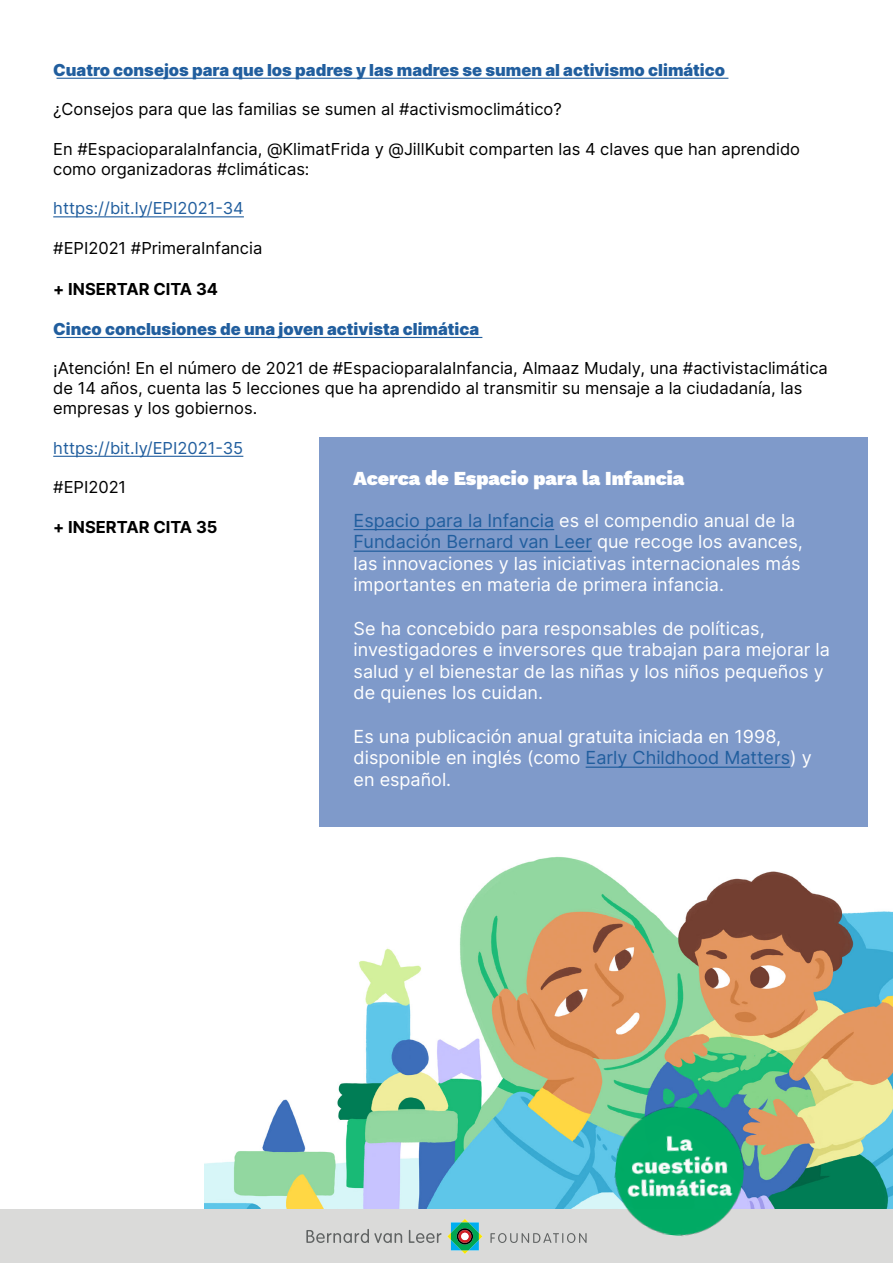
<style>
.page{position:relative;width:893px;height:1263px;background:#fff}
.page>*{position:absolute;margin:0;border:0;box-sizing:border-box;transform-origin:0 0}
.t1{font:900 19.5px "Work Sans";color:#fff}
.t2{font:18px/21.6px "Inter";color:#fff}
.t3{font:16.5px/19.8px "Inter";color:#000}
.t4{font:900 16.5px "Inter";color:#215e9e}
.t5{font:16.5px "Inter";color:#215e9e}
.t6{font:700 16.5px "Inter";color:#000}
.s1{color:#215e9e}
</style>
<div class="page">
<div style="left:0;top:1210px;width:893px;height:53px;background:#dadad9"></div>
<svg style="left:306px;top:1229px;width:96px;height:14px"></svg>
<svg style="left:409px;top:1219px;width:73px;height:35px"></svg>
<svg style="left:490px;top:1233px;width:97px;height:10px"></svg>
<img style="left:204px;top:788px;width:689px;height:420px">
<img style="left:609px;top:1101px;width:141px;height:135px">
<div style="left:319px;top:437px;width:548px;height:389px;background:#7f9aca"></div>
<hr style="left:57px;top:78px;width:671px;height:1px;background:#215e9e">
<hr style="left:53px;top:216px;width:191px;height:1px;background:#215e9e">
<hr style="left:57px;top:337px;width:425px;height:1px;background:#215e9e">
<hr style="left:53px;top:456px;width:190px;height:1px;background:#215e9e">
<hr style="left:354px;top:529px;width:200px;height:1px;background:#215e9e">
<hr style="left:354px;top:550px;width:238px;height:2px;background:#215e9e">
<hr style="left:586px;top:766px;width:204px;height:2px;background:#215e9e">
<p class="t4" style="left:53px;top:58px;width:673px">Cuatro consejos para que los padres y las madres se sumen al activismo climático</p>
<p class="t3" style="left:53px;top:99px;width:510px">¿Consejos para que las familias se sumen al #activismoclimático?</p>
<p class="t3" style="left:53px;top:138px;width:748px">En #EspacioparalaInfancia, @KlimatFrida y @JillKubit comparten las 4 claves que han aprendido como organizadoras #climáticas:</p>
<p class="t5" style="left:53px;top:196px;width:192px">https://bit.ly/EPI2021-34</p>
<p class="t3" style="left:53px;top:237px;width:211px">#EPI2021 #PrimeraInfancia</p>
<p class="t6" style="left:53px;top:277px;width:166px">+ INSERTAR CITA 34</p>
<p class="t4" style="left:53px;top:317px;width:427px">Cinco conclusiones de una joven activista climática</p>
<p class="t3" style="left:53px;top:358px;width:776px">¡Atención! En el número de 2021 de #EspacioparalaInfancia, Almaaz Mudaly, una #activistaclimática de 14 años, cuenta las 5 lecciones que ha aprendido al transmitir su mensaje a la ciudadanía, las empresas y los gobiernos.</p>
<p class="t5" style="left:53px;top:436px;width:192px">https://bit.ly/EPI2021-35</p>
<p class="t3" style="left:53px;top:477px;width:75px">#EPI2021</p>
<p class="t6" style="left:53px;top:515px;width:166px">+ INSERTAR CITA 35</p>
<p class="t1" style="left:354px;top:464px;width:332px">Acerca de Espacio para la Infancia</p>
<p class="t2" style="left:354px;top:509px;width:451px"><span class="s1">Espacio para la Infancia</span> es el compendio anual de la <span class="s1">Fundación Bernard van Leer</span> que recoge los avances, las innovaciones y las iniciativas internacionales más importantes en materia de primera infancia.</p>
<p class="t2" style="left:354px;top:617px;width:478px">Se ha concebido para responsables de políticas, investigadores e inversores que trabajan para mejorar la salud y el bienestar de las niñas y los niños pequeños y de quienes los cuidan.</p>
<p class="t2" style="left:354px;top:725px;width:460px">Es una publicación anual gratuita iniciada en 1998, disponible en inglés (como <span class="s1">Early Childhood Matters</span>) y en español.</p>
</div>
